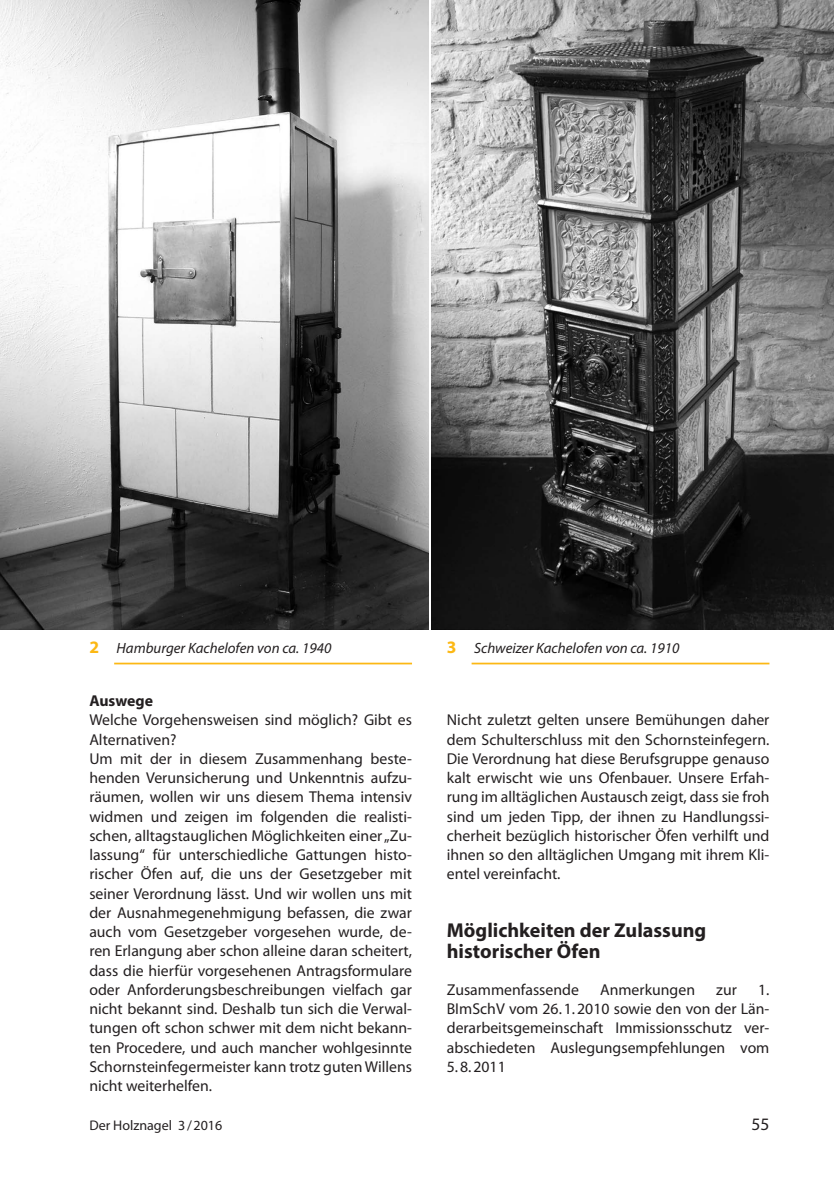
<style>
.page{position:relative;width:834px;height:1181px;background:#fff}
.page>*{position:absolute;margin:0;border:0;box-sizing:border-box;transform-origin:0 0}
.t1{font:700 20.12px/21px "Myriad Pro";color:#231f20}
.t2{font:17.5px "Myriad Pro";color:#231f20}
.t3{font:15.75px/19.2px "Myriad Pro";color:#231f20;text-align:justify}
.t4{font:700 15.75px "Myriad Pro";color:#231f20}
.t5{font:italic 14.88px "Myriad Pro";color:#231f20}
.t6{font:14px "Myriad Pro";color:#231f20}
.s1{font-weight:700;font-style:normal;font-size:17.5px;color:#fcb814}
</style>
<div class="page">
<img style="left:0;top:0;width:428px;height:629px">
<img style="left:432px;top:0;width:401px;height:629px">
<hr style="left:114px;top:662px;width:298px;height:2px;background:#fcb814">
<hr style="left:471px;top:662px;width:298px;height:2px;background:#fcb814">
<p class="t5" style="left:89px;top:638px;width:243px"><span class="s1">2</span> Hamburger Kachelofen von ca. 1940</p>
<p class="t5" style="left:446px;top:638px;width:234px"><span class="s1">3</span> Schweizer Kachelofen von ca. 1910</p>
<p class="t4" style="left:89px;top:690px;width:65px">Auswege</p>
<p class="t3" style="left:89px;top:710px;width:324px;text-align:left">Welche Vorgehensweisen sind möglich? Gibt es Alternativen?<br>Um mit der in diesem Zusammenhang beste&shy;henden Verunsicherung und Unkenntnis aufzu&shy;räumen, wollen wir uns diesem Thema intensiv widmen und zeigen im folgenden die realisti&shy;schen, alltagstauglichen Möglichkeiten einer „Zu&shy;lassung“ für unterschiedliche Gattungen histo&shy;rischer Öfen auf, die uns der Gesetzgeber mit seiner Verordnung lässt. Und wir wollen uns mit der Ausnahmegenehmigung befassen, die zwar auch vom Gesetzgeber vorgesehen wurde, de&shy;ren Erlangung aber schon alleine daran scheitert, dass die hierfür vorgesehenen Antragsformulare oder Anforderungsbeschreibungen vielfach gar nicht bekannt sind. Deshalb tun sich die Verwal&shy;tungen oft schon schwer mit dem nicht bekann&shy;ten Procedere, und auch mancher wohlgesinnte Schornsteinfegermeister kann trotz guten Willens nicht weiterhelfen.</p>
<p class="t3" style="left:446px;top:710px;width:324px">Nicht zuletzt gelten unsere Bemühungen daher dem Schulterschluss mit den Schornsteinfegern.<br>Die Verordnung hat diese Berufsgruppe genauso kalt erwischt wie uns Ofenbauer. Unsere Erfah&shy;rung im alltäglichen Austausch zeigt, dass sie froh sind um jeden Tipp, der ihnen zu Handlungssi&shy;cherheit bezüglich historischer Öfen verhilft und ihnen so den alltäglichen Umgang mit ihrem Kli&shy;entel vereinfacht.</p>
<p class="t1" style="left:446px;top:919px;width:261px">Möglichkeiten der Zulassung historischer Öfen</p>
<p class="t3" style="left:446px;top:979px;width:134px">Zusammenfassende</p>
<p class="t3" style="left:600px;top:979px;width:96px">Anmerkungen</p>
<p class="t3" style="left:716px;top:979px;width:22px">zur</p>
<p class="t3" style="left:446px;top:979px;width:324px;text-indent:311px">1.<br>BImSchV vom 26.1.2010 sowie den von der Län&shy;derarbeitsgemeinschaft Immissionsschutz ver&shy;abschiedeten Auslegungsempfehlungen vom 5.8.2011</p>
<p class="t6" style="left:89px;top:1116px;width:134px">Der Holznagel 3/2016</p>
<p class="t2" style="left:751px;top:1113px;width:19px">55</p>
</div>
